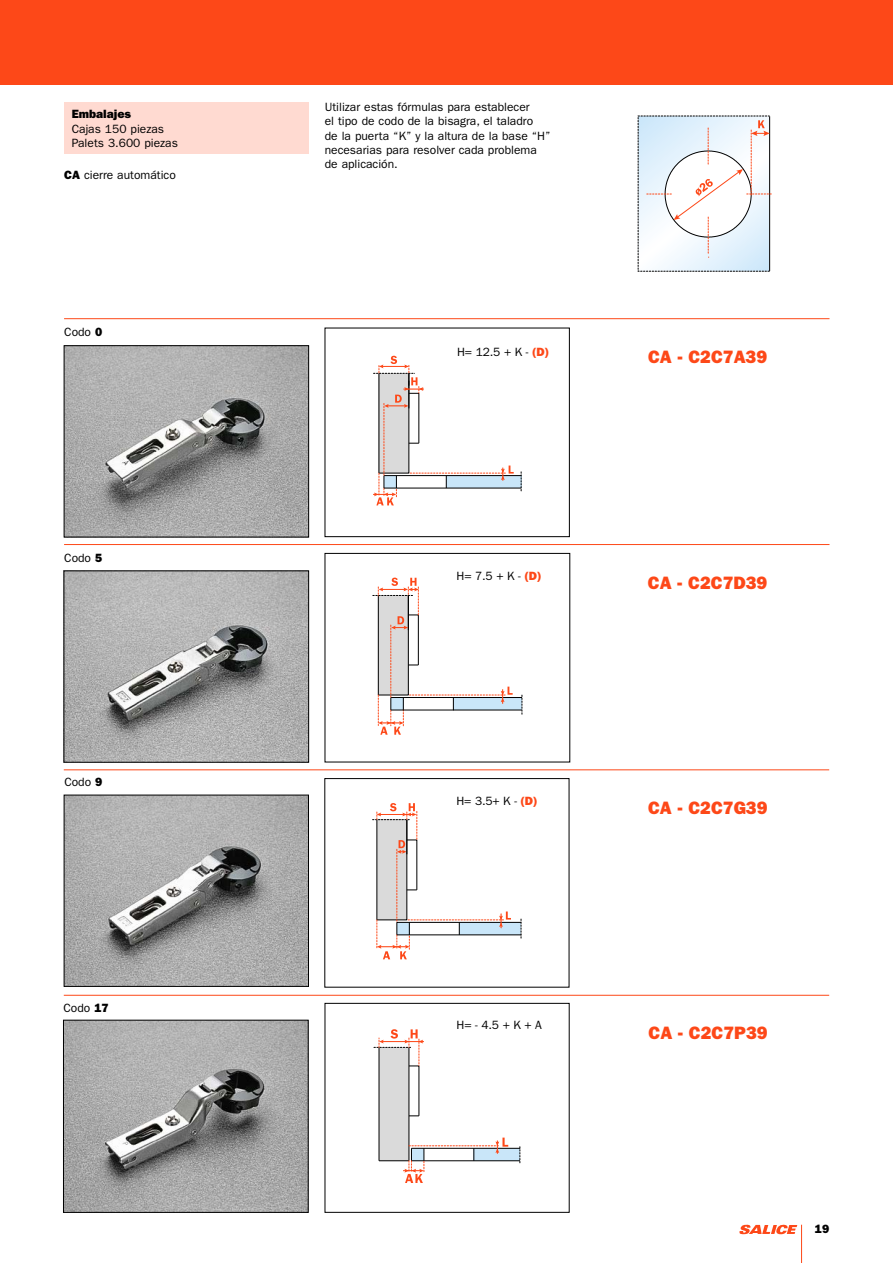
<style>
.page{position:relative;width:893px;height:1263px;background:#fff}
.page>*{position:absolute;margin:0;border:0;box-sizing:border-box;transform-origin:0 0}
.t1{font:18px "ITC Franklin Gothic Std Hvy";color:#fd4818}
.t2{font:12px/14.4px "ITC Franklin Gothic Std";color:#000}
.t3{font:12px "ITC Franklin Gothic Std Hvy";color:#000}
.s1{font-family:"ITC Franklin Gothic Std Hvy"}
.s2{font-family:"ITC Franklin Gothic Std Hvy";color:#fd4818}
</style>
<div class="page">
<div style="left:0;top:0;width:893px;height:85px;background:#fd4818"></div>
<img style="left:66px;top:347px;width:241px;height:188px">
<div style="left:64px;top:345px;width:245px;height:192px;border:1px solid #000"></div>
<div style="left:446px;top:475px;width:75px;height:13px;background:#c9e6f9"></div>
<svg style="left:521px;top:472px;width:1px;height:20px"></svg>
<hr style="left:384px;top:475px;width:137px;height:1px;background:#000">
<hr style="left:384px;top:488px;width:137px;height:1px;background:#000">
<svg style="left:373px;top:356px;width:141px;height:149px"></svg>
<div style="left:325px;top:328px;width:245px;height:209px;border:1px solid #000"></div>
<img style="left:66px;top:572px;width:241px;height:189px">
<div style="left:64px;top:570px;width:245px;height:193px;border:1px solid #000"></div>
<svg style="left:373px;top:578px;width:150px;height:157px"></svg>
<hr style="left:64px;top:318px;width:765px;height:1px;background:#fd4818">
<hr style="left:64px;top:544px;width:765px;height:1px;background:#fd4818">
<img style="left:66px;top:797px;width:241px;height:188px">
<div style="left:64px;top:795px;width:245px;height:192px;border:1px solid #000"></div>
<svg style="left:373px;top:803px;width:149px;height:156px"></svg>
<hr style="left:64px;top:769px;width:765px;height:1px;background:#fd4818">
<hr style="left:64px;top:995px;width:765px;height:1px;background:#fd4818">
<div style="left:64px;top:102px;width:245px;height:51px;background:#ffdad1"></div>
<svg style="left:638px;top:116px;width:134px;height:155px"></svg>
<img style="left:65px;top:1022px;width:242px;height:189px">
<div style="left:63px;top:1020px;width:246px;height:193px;border:1px solid #000"></div>
<div style="left:379px;top:1047px;width:30px;height:114px;background:#dadada"></div>
<hr style="left:379px;top:1047px;width:1px;height:114px;background:#000">
<hr style="left:408px;top:1047px;width:1px;height:114px;background:#000">
<hr style="left:379px;top:1160px;width:30px;height:1px;background:#000">
<hr style="left:382px;top:1041px;width:42px;height:1px;background:#fd4818">
<svg style="left:374px;top:1029px;width:49px;height:88px"></svg>
<svg style="left:403px;top:1137px;width:118px;height:46px"></svg>
<div style="left:325px;top:1003px;width:245px;height:210px;border:1px solid #000"></div>
<hr style="left:801px;top:1225px;width:1px;height:38px;background:#fd4818">
<svg style="left:739px;top:1225px;width:58px;height:9px"></svg>
<p class="t3" style="left:72px;top:107px;width:61px">Embalajes</p>
<p class="t2" style="left:72px;top:121px;width:108px">Cajas 150 piezas<br>Palets 3.600 piezas</p>
<p class="t2" style="left:64px;top:168px;width:113px"><span class="s1">CA</span> cierre automático</p>
<p class="t2" style="left:64px;top:325px;width:40px">Codo <span class="s1">0</span></p>
<p class="t2" style="left:64px;top:551px;width:40px">Codo <span class="s1">5</span></p>
<p class="t2" style="left:64px;top:775px;width:40px">Codo <span class="s1">9</span></p>
<p class="t2" style="left:63px;top:1000px;width:47px">Codo <span class="s1">17</span></p>
<p class="t2" style="left:325px;top:100px;width:227px">Utilizar estas fórmulas para establecer<br>el tipo de codo de la bisagra, el taladro<br>de la puerta “K” y la altura de la base “H” necesarias para resolver cada problema de aplicación.</p>
<p class="t2" style="left:457px;top:345px;width:93px">H= 12.5 + K - <span class="s2">(D)</span></p>
<h1 class="t1" style="left:648px;top:346px;width:121px">CA - C2C7A39</h1>
<p class="t2" style="left:457px;top:569px;width:86px">H= 7.5 + K - <span class="s2">(D)</span></p>
<h1 class="t1" style="left:648px;top:572px;width:121px">CA - C2C7D39</h1>
<p class="t2" style="left:456px;top:794px;width:82px">H= 3.5+ K - <span class="s2">(D)</span></p>
<h1 class="t1" style="left:648px;top:797px;width:121px">CA - C2C7G39</h1>
<p class="t2" style="left:457px;top:1018px;width:87px">H= - 4.5 + K + A</p>
<h1 class="t1" style="left:649px;top:1022px;width:121px">CA - C2C7P39</h1>
<p class="t3" style="left:815px;top:1222px;width:16px">19</p>
</div>
